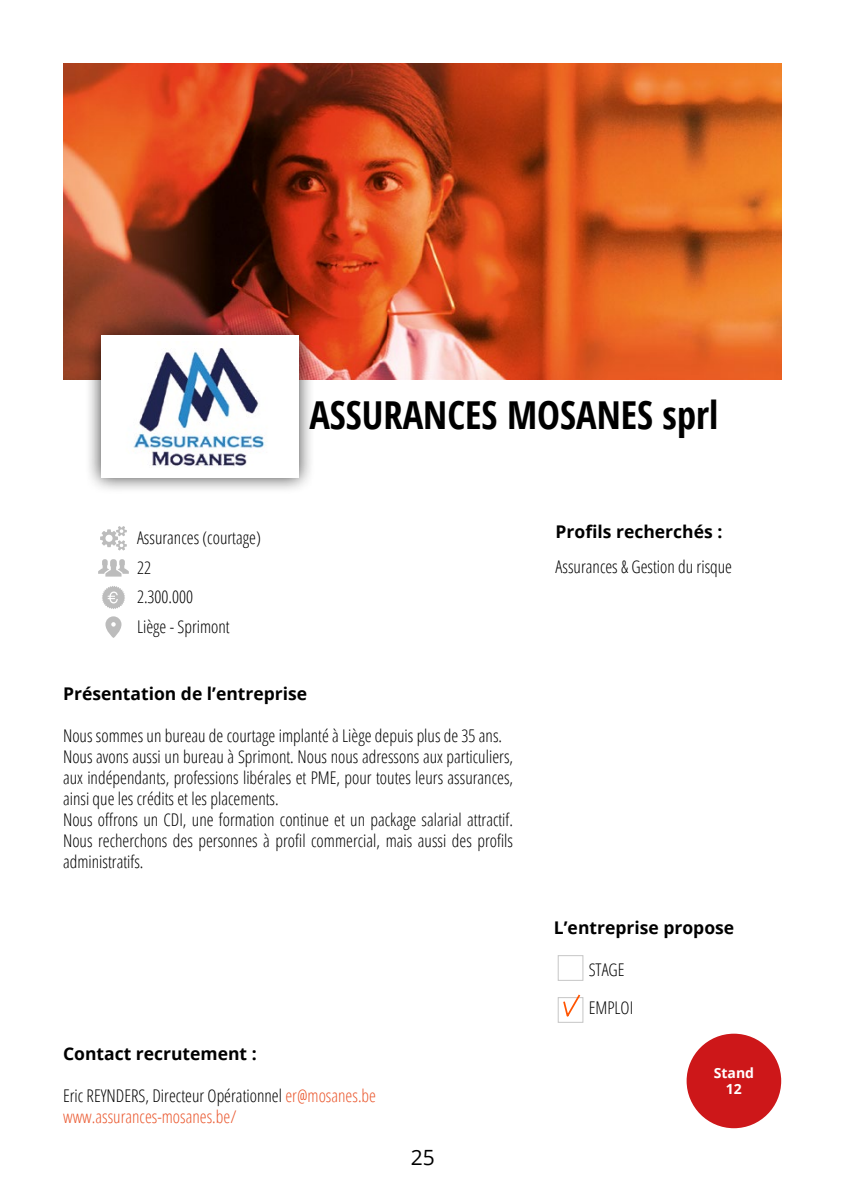
<style>
.page{position:relative;width:844px;height:1191px;background:#fff}
.page>*{position:absolute;margin:0;border:0;box-sizing:border-box;transform-origin:0 0}
.t1{font:700 condensed 38.5px "Open Sans";color:#000}
.t2{font:21px "Open Sans";color:#000}
.t3{font:300 condensed 17.5px/21px "Open Sans";color:#000}
.t4{font:700 17.5px "Open Sans";color:#000}
.t5{font:300 condensed 17.5px/21px "Open Sans";color:#ea562c}
.t6{font:700 14px/16.8px "Open Sans";color:#fff;text-align:center}
.s1{color:#000}
</style>
<div class="page">
<img style="left:63px;top:63px;width:718px;height:316px">
<div style="left:85px;top:320px;width:230px;height:175px;background:#000;opacity:.75"></div>
<div style="left:101px;top:336px;width:198px;height:142px;background:#fff"></div>
<img style="left:133px;top:348px;width:133px;height:119px">
<div style="left:686px;top:1033px;width:95px;height:95px;background:#cd1719;border-radius:50%"></div>
<div style="left:557px;top:955px;width:26px;height:25px;border:1px solid #c6c6c6"></div>
<div style="left:557px;top:997px;width:26px;height:25px;border:1px solid #c6c6c6"></div>
<svg style="left:561px;top:994px;width:20px;height:23px"></svg>
<svg style="left:100px;top:526px;width:27px;height:24px"></svg>
<svg style="left:105px;top:616px;width:16px;height:22px"></svg>
<svg style="left:102px;top:586px;width:23px;height:23px"></svg>
<svg style="left:98px;top:559px;width:31px;height:17px"></svg>
<p class="t3" style="left:137px;top:522px;width:125px;line-height:29.6px">Assurances (courtage)<br>22<br>2.300.000<br>Liège - Sprimont</p>
<h1 class="t1" style="left:309px;top:388px;width:410px">ASSURANCES MOSANES sprl</h1>
<p class="t4" style="left:555px;top:519px;width:168px">Profils recherchés :</p>
<p class="t3" style="left:555px;top:556px;width:178px">Assurances &amp; Gestion du risque</p>
<p class="t4" style="left:63px;top:681px;width:246px">Présentation de l’entreprise</p>
<p class="t3" style="left:63px;top:724px;width:451px">Nous sommes un bureau de courtage implanté à Liège depuis plus de 35 ans.<br>Nous avons aussi un bureau à Sprimont. Nous nous adressons aux particuliers, aux indépendants, professions libérales et PME, pour toutes leurs assurances, ainsi que les crédits et les placements.<br>Nous offrons un CDI, une formation continue et un package salarial attractif.<br>Nous recherchons des personnes à profil commercial, mais aussi des profils administratifs.</p>
<p class="t4" style="left:63px;top:1041px;width:195px">Contact recrutement :</p>
<p class="t5" style="left:63px;top:1085px;width:314px"><span class="s1">Eric REYNDERS, Directeur Opérationnel</span> er@mosanes.be www.assurances-mosanes.be/</p>
<p class="t2" style="left:410px;top:1142px;width:26px">25</p>
<p class="t4" style="left:554px;top:915px;width:182px">L’entreprise propose</p>
<p class="t3" style="left:588px;top:958px;width:37px">STAGE</p>
<p class="t3" style="left:588px;top:997px;width:46px">EMPLOI</p>
<p class="t6" style="left:713px;top:1063px;width:42px">Stand<br>12</p>
</div>
